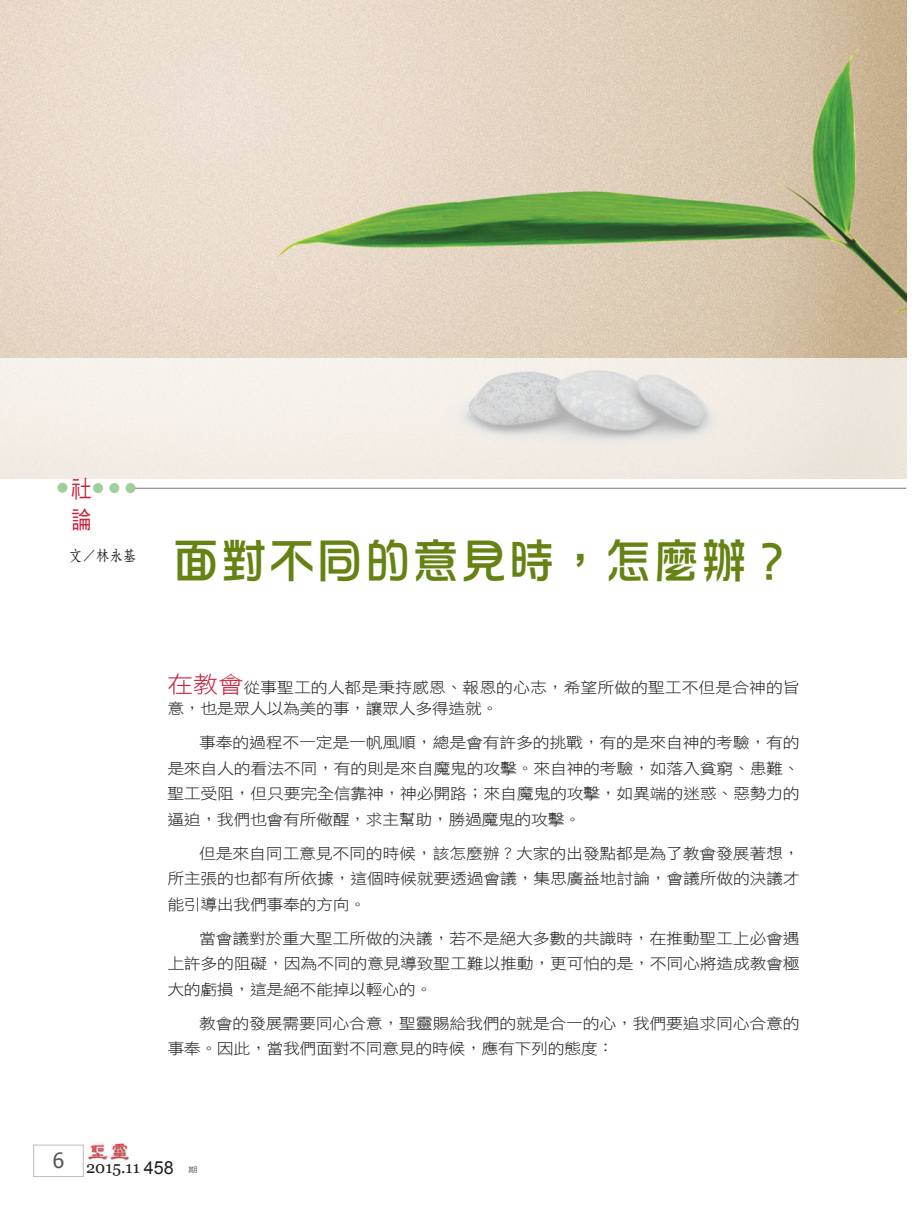
<style>
.page{position:relative;width:919px;height:1217px;background:#fff}
.page>*{position:absolute;margin:0;border:0;box-sizing:border-box;transform-origin:0 0}
.題目{font:48px "DF Hua Zong W5 WIN BF";color:#658313}
.Normal沒空{font:24px/30.5px "DF Hei W5 WIN BF";color:#c8233f;scale:.85 1}
.t1{font:21px "Tahoma";color:#57585a}
.t2{font:16.5px "Georgia";color:#231f20}
.Normal-小字{font:15.3px/25.5px "DF Hei W3 WIN BF";letter-spacing:-.02em;color:#231f20;text-align:justify;scale:1.11 1}
.作者{font:15px "DF Fang Song W6 WIN BF";color:#231f20;scale:.9 1}
.t3{font:7.5px "DF Hei W5 WIN BF";color:#57585a;scale:1.25 1}
.s1{font-size:22.95px;color:#c8233f}
.s2{font-family:"Arial";font-size:18px}
</style>
<div class="page">
<div style="left:33px;top:1144px;width:50px;height:32px;border:1px solid #bcbdc0"></div>
<img style="left:88px;top:1143px;width:41px;height:18px">
<img style="left:0;top:0;width:906px;height:359px">
<svg style="left:0;top:359px;width:907px;height:120px;background:#eee9e3"></svg>
<hr style="left:129px;top:487px;width:777px;height:1px;background:#808285">
<div style="left:93px;top:483px;width:10px;height:10px;background:#9cd19c;border-radius:50%"></div>
<div style="left:57px;top:482px;width:10px;height:10px;background:#9cd19c;border-radius:50%"></div>
<div style="left:109px;top:483px;width:10px;height:10px;background:#9cd19c;border-radius:50%"></div>
<div style="left:125px;top:483px;width:11px;height:10px;background:#9cd19c;border-radius:50%"></div>
<p class="Normal沒空" style="left:71px;top:474px;width:25px">社論</p>
<p class="作者" style="left:69px;top:548px;width:77px">文／林永基</p>
<p class="題目" style="left:172px;top:536px;width:626px">面對不同的意見時，怎麼辦？</p>
<p class="Normal-小字" style="left:167px;top:676px;width:571px;line-height:21.1px"><span class="s1">在教會</span>從事聖工的人都是秉持感恩、報恩的心志，希望所做的聖工不但是合神的旨意，也是眾人以為美的事，讓眾人多得造就。</p>
<p class="Normal-小字" style="left:167px;top:729px;width:571px;text-indent:32px">事奉的過程不一定是一帆風順，總是會有許多的挑戰，有的是來自神的考驗，有的是來自人的看法不同，有的則是來自魔鬼的攻擊。來自神的考驗，如落入貧窮、患難、聖工受阻，但只要完全信靠神，神必開路；來自魔鬼的攻擊，如異端的迷惑、惡勢力的逼迫，我們也會有所儆醒，求主幫助，勝過魔鬼的攻擊。</p>
<p class="Normal-小字" style="left:167px;top:840px;width:571px;text-indent:32px">但是來自同工意見不同的時候，該怎麼辦？大家的出發點都是為了教會發展著想，所主張的也都有所依據，這個時候就要透過會議，集思廣益地討論，會議所做的決議才能引導出我們事奉的方向。</p>
<p class="Normal-小字" style="left:167px;top:925px;width:571px;text-indent:32px">當會議對於重大聖工所做的決議，若不是絕大多數的共識時，在推動聖工上必會遇上許多的阻礙，因為不同的意見導致聖工難以推動，更可怕的是，不同心將造成教會極大的虧損，這是絕不能掉以輕心的。</p>
<p class="Normal-小字" style="left:167px;top:1010px;width:571px;text-indent:32px">教會的發展需要同心合意，聖靈賜給我們的就是合一的心，我們要追求同心合意的事奉。因此，當我們面對不同意見的時候，應有下列的態度：</p>
<p class="t1" style="left:53px;top:1145px;width:13px">6</p>
<p class="t2" style="left:86px;top:1156px;width:89px">2015.11 <span class="s2">458</span></p>
<p class="t3" style="left:188px;top:1165px;width:9px">期</p>
</div>
